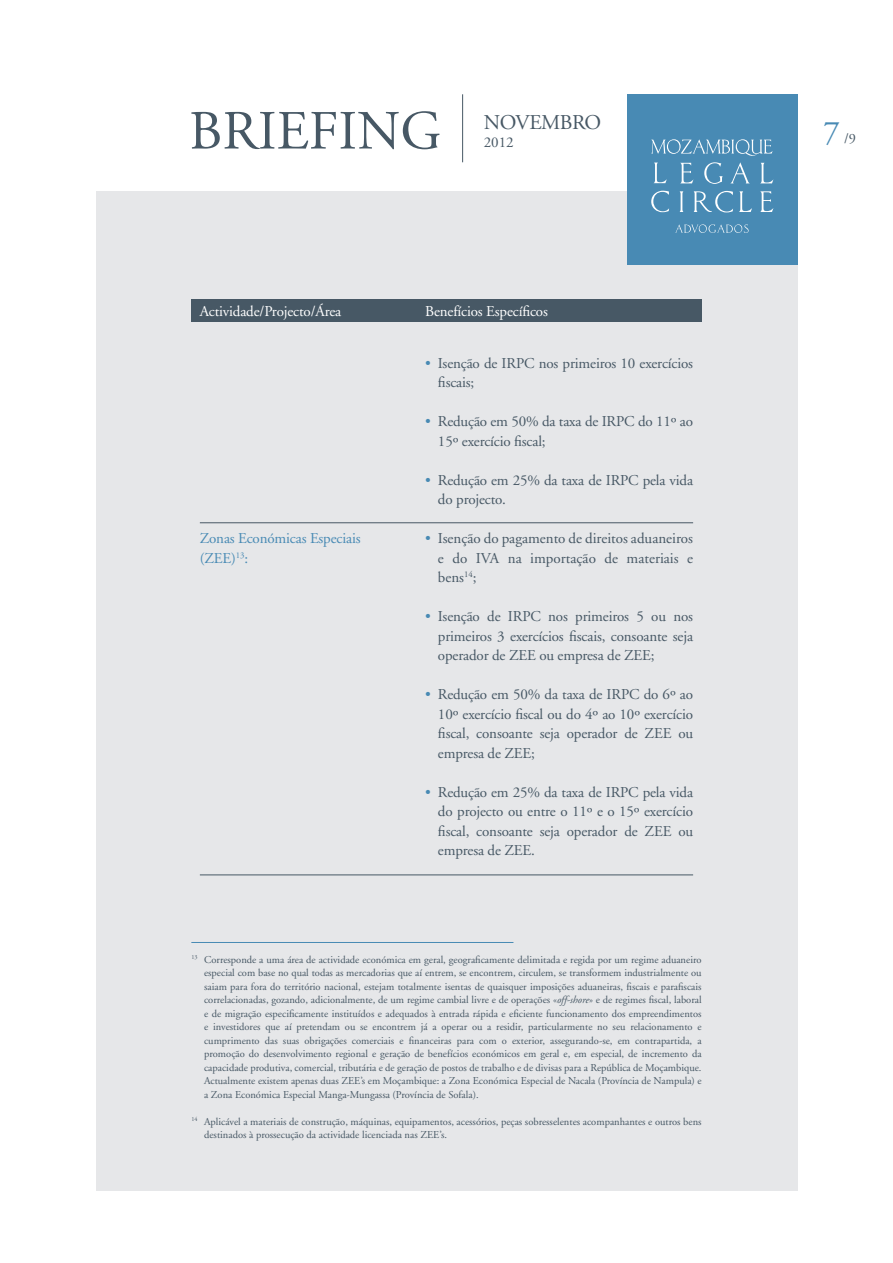
<style>
.page{position:relative;width:893px;height:1263px;background:#fff}
.page>*{position:absolute;margin:0;border:0;box-sizing:border-box;transform-origin:0 0}
.t1{font:55.2px "Adobe Garamond";color:#475865}
.t2{font:33px "Adobe Garamond";color:#488ab4}
.t3{font:21px "Adobe Garamond";letter-spacing:-.02em;color:#475865}
.t4{font:15px/19.5px "Adobe Garamond";letter-spacing:-.01em;color:#475865;text-align:justify}
.t5{font:15px "Adobe Garamond";letter-spacing:-.01em;color:#fff}
.t6{font:15px/19.5px "Adobe Garamond";letter-spacing:-.01em;color:#488ab4}
.t7{font:14.25px "Adobe Garamond";color:#475865}
.t8{font:10.5px/13.5px "Adobe Garamond";color:#475865;text-align:justify}
.s1{color:#488ab4}
.s2{font-style:italic}
</style>
<div class="page">
<div style="left:96px;top:191px;width:701px;height:1000px;background:#e6e7e9"></div>
<hr style="left:462px;top:94px;width:1px;height:68px;background:#475865">
<div style="left:627px;top:94px;width:170px;height:170px;background:#488ab4"></div>
<svg style="left:651px;top:139px;width:122px;height:17px"></svg>
<svg style="left:680px;top:163px;width:13px;height:20px"></svg>
<svg style="left:704px;top:162px;width:19px;height:22px"></svg>
<svg style="left:731px;top:162px;width:18px;height:21px"></svg>
<svg style="left:761px;top:163px;width:12px;height:20px"></svg>
<svg style="left:654px;top:163px;width:13px;height:20px"></svg>
<svg style="left:680px;top:191px;width:3px;height:21px"></svg>
<svg style="left:694px;top:191px;width:39px;height:21px"></svg>
<svg style="left:739px;top:191px;width:13px;height:21px"></svg>
<svg style="left:760px;top:191px;width:13px;height:21px"></svg>
<svg style="left:651px;top:191px;width:18px;height:21px"></svg>
<svg style="left:675px;top:224px;width:74px;height:9px"></svg>
<hr style="left:191px;top:942px;width:322px;height:1px;background:#488ab4">
<div style="left:191px;top:300px;width:511px;height:22px;background:#475865"></div>
<hr style="left:200px;top:522px;width:493px;height:1px;background:#475865">
<hr style="left:200px;top:875px;width:493px;height:1px;background:#475865">
<h1 class="t1" style="left:189px;top:101px;width:184px">Briefing</h1>
<h3 class="t3" style="left:484px;top:111px;width:119px">NOVEMBRO</h3>
<h3 class="t4" style="left:484px;top:133px;width:31px">2012</h3>
<h3 class="t5" style="left:200px;top:303px;width:143px">Actividade/Projecto/Área</h3>
<h3 class="t6" style="left:200px;top:529px;width:162px">Zonas Económicas Especiais (ZEE)<sup>13</sup>:</h3>
<h3 class="t5" style="left:425px;top:303px;width:124px">Benefícios Específicos</h3>
<h3 class="t4" style="left:438px;top:353px;width:257px;text-indent:-13px"><span class="s1">•</span> Isenção de IRPC nos primeiros 10 exercícios fiscais;</h3>
<h3 class="t4" style="left:438px;top:412px;width:257px;text-indent:-13px"><span class="s1">•</span> Redução em 50% da taxa de IRPC do 11º ao<br>15º exercício fiscal;</h3>
<h3 class="t4" style="left:438px;top:470px;width:257px;text-indent:-13px"><span class="s1">•</span> Redução em 25% da taxa de IRPC pela vida do projecto.</h3>
<h3 class="t4" style="left:438px;top:529px;width:257px;text-indent:-13px"><span class="s1">•</span> Isenção do pagamento de direitos aduaneiros e do IVA na importação de materiais e bens<sup>14</sup>;</h3>
<h3 class="t4" style="left:438px;top:607px;width:257px;text-indent:-13px"><span class="s1">•</span> Isenção de IRPC nos primeiros 5 ou nos primeiros 3 exercícios fiscais, consoante seja operador de ZEE ou empresa de ZEE;</h3>
<h3 class="t4" style="left:438px;top:685px;width:257px;text-indent:-13px"><span class="s1">•</span> Redução em 50% da taxa de IRPC do 6º ao 10º exercício fiscal ou do 4º ao 10º exercício fiscal, consoante seja operador de ZEE ou empresa de ZEE;</h3>
<h3 class="t4" style="left:438px;top:782px;width:257px;text-indent:-13px"><span class="s1">•</span> Redução em 25% da taxa de IRPC pela vida do projecto ou entre o 11º e o 15º exercício fiscal, consoante seja operador de ZEE ou empresa de ZEE.</h3>
<p class="t8" style="left:204px;top:953px;width:499px;text-indent:-13px"><sup>13</sup> Corresponde a uma área de actividade económica em geral, geograficamente delimitada e regida por um regime aduaneiro especial com base no qual todas as mercadorias que aí entrem, se encontrem, circulem, se transformem industrialmente ou saiam para fora do território nacional, estejam totalmente isentas de quaisquer imposições aduaneiras, fiscais e parafiscais correlacionadas, gozando, adicionalmente, de um regime cambial livre e de operações «<span class="s2">off-shore</span>» e de regimes fiscal, laboral e de migração especificamente instituídos e adequados à entrada rápida e eficiente funcionamento dos empreendimentos e investidores que aí pretendam ou se encontrem já a operar ou a residir, particularmente no seu relacionamento e cumprimento das suas obrigações comerciais e financeiras para com o exterior, assegurando-se, em contrapartida, a promoção do desenvolvimento regional e geração de benefícios económicos em geral e, em especial, de incremento da capacidade produtiva, comercial, tributária e de geração de postos de trabalho e de divisas para a República de Moçambique.<br>Actualmente existem apenas duas ZEE’s em Moçambique: a Zona Económica Especial de Nacala (Província de Nampula) e a Zona Económica Especial Manga-Mungassa (Província de Sofala).</p>
<p class="t8" style="left:204px;top:1115px;width:499px;text-indent:-13px"><sup>14</sup> Aplicável a materiais de construção, máquinas, equipamentos, acessórios, peças sobresselentes acompanhantes e outros bens destinados à prossecução da actividade licenciada nas ZEE’s.</p>
<h2 class="t2" style="left:823px;top:115px;width:18px">7</h2>
<h3 class="t7" style="left:844px;top:131px;width:13px">/9</h3>
</div>
